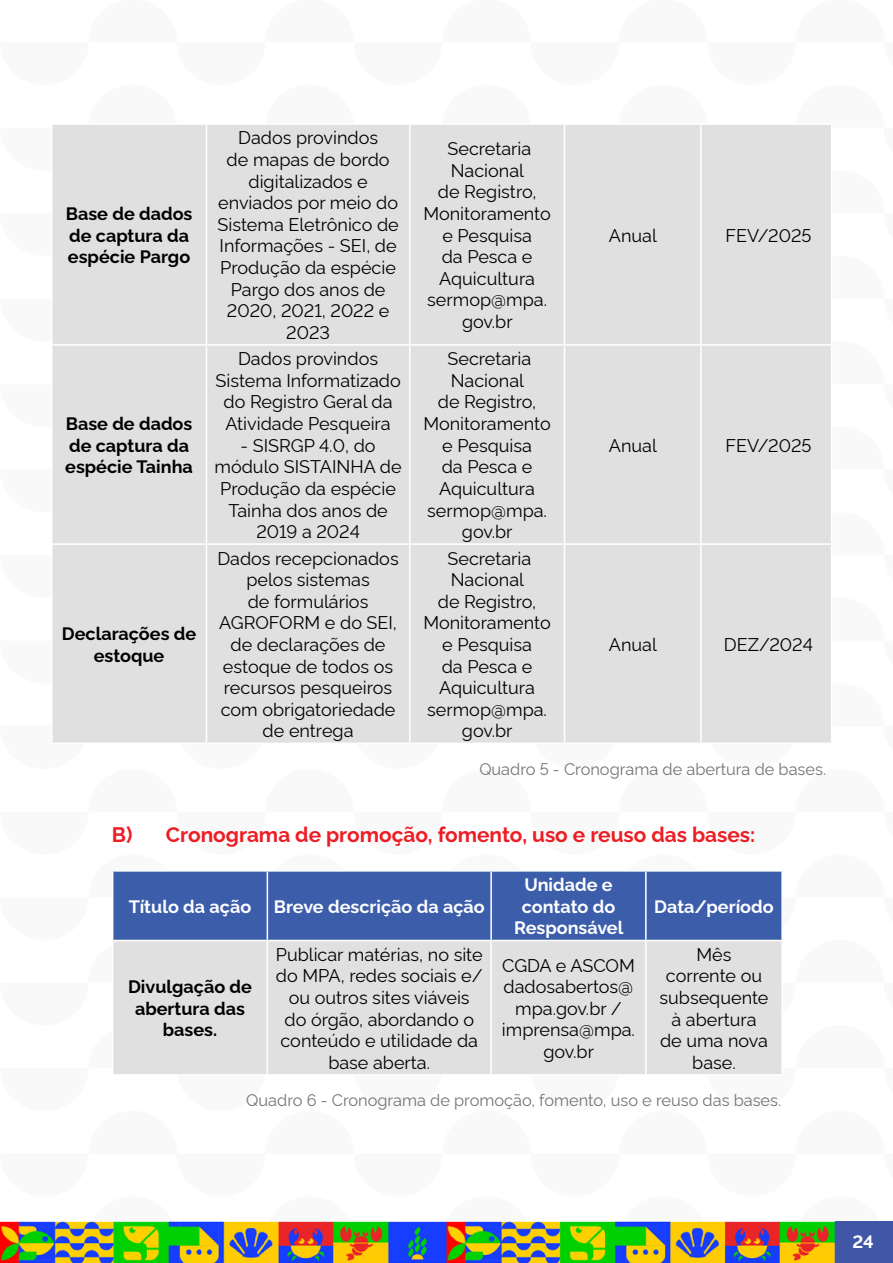
<style>
.page{position:relative;width:893px;height:1263px;background:#fff}
.page>*{position:absolute;margin:0;border:0;box-sizing:border-box;transform-origin:0 0}
.t1{font:700 21px "Rawline";color:#ed1d24}
.t2{font:18px/21.6px "Rawline";color:#000;text-align:center}
.t3{font:700 18px/21.6px "Rawline";color:#000}
.t4{font:700 18px/21.6px "Rawline";color:#fff;text-align:center}
.t5{font:16.5px "Rawline";color:#757575}
</style>
<div class="page">
<img style="left:0;top:1221px;width:836px;height:42px">
<div style="left:836px;top:1221px;width:57px;height:42px;background:#4057a7"></div>
<div style="left:53px;top:125px;width:778px;height:617px;background:#e0e0e0"></div>
<hr style="left:206px;top:125px;width:1px;height:219px;background:#fff">
<hr style="left:409px;top:125px;width:2px;height:219px;background:#fff">
<hr style="left:564px;top:125px;width:1px;height:219px;background:#fff">
<hr style="left:700px;top:125px;width:2px;height:219px;background:#fff">
<hr style="left:51px;top:344px;width:155px;height:2px;background:#fff">
<hr style="left:206px;top:344px;width:204px;height:2px;background:#fff">
<hr style="left:206px;top:346px;width:1px;height:197px;background:#fff">
<hr style="left:410px;top:344px;width:154px;height:2px;background:#fff">
<hr style="left:409px;top:346px;width:2px;height:197px;background:#fff">
<hr style="left:564px;top:344px;width:137px;height:2px;background:#fff">
<hr style="left:564px;top:346px;width:1px;height:197px;background:#fff">
<hr style="left:701px;top:344px;width:131px;height:2px;background:#fff">
<hr style="left:700px;top:346px;width:2px;height:197px;background:#fff">
<hr style="left:51px;top:543px;width:155px;height:2px;background:#fff">
<hr style="left:206px;top:543px;width:204px;height:2px;background:#fff">
<hr style="left:206px;top:545px;width:1px;height:197px;background:#fff">
<hr style="left:410px;top:543px;width:154px;height:2px;background:#fff">
<hr style="left:409px;top:545px;width:2px;height:197px;background:#fff">
<hr style="left:564px;top:543px;width:137px;height:2px;background:#fff">
<hr style="left:564px;top:545px;width:1px;height:197px;background:#fff">
<hr style="left:701px;top:543px;width:131px;height:2px;background:#fff">
<hr style="left:700px;top:545px;width:2px;height:197px;background:#fff">
<div style="left:113px;top:872px;width:668px;height:68px;background:#3c5daa"></div>
<div style="left:113px;top:941px;width:668px;height:133px;background:#e0e0e0"></div>
<hr style="left:267px;top:872px;width:1px;height:68px;background:#fff">
<hr style="left:490px;top:872px;width:2px;height:68px;background:#fff">
<hr style="left:645px;top:872px;width:2px;height:68px;background:#fff">
<hr style="left:267px;top:941px;width:1px;height:133px;background:#fff">
<hr style="left:490px;top:941px;width:2px;height:133px;background:#fff">
<hr style="left:645px;top:941px;width:2px;height:133px;background:#fff">
<p class="t3" style="left:66px;top:201px;width:128px">Base de dados de captura da espécie Pargo</p>
<p class="t3" style="left:65px;top:411px;width:129px">Base de dados de captura da espécie Tainha</p>
<p class="t3" style="left:62px;top:621px;width:136px;text-align:center">Declarações de estoque</p>
<p class="t2" style="left:217px;top:125px;width:183px">Dados provindos<br>de mapas de bordo digitalizados e enviados por meio do<br>Sistema Eletrônico de<br>Informações - SEI, de<br>Produção da espécie<br>Pargo dos anos de<br>2020, 2021, 2022 e<br>2023</p>
<p class="t2" style="left:423px;top:136px;width:129px">Secretaria<br>Nacional<br>de Registro,<br>Monitoramento e Pesquisa<br>da Pesca e<br>Aquicultura sermop@mpa. gov.br</p>
<p class="t2" style="left:215px;top:346px;width:187px">Dados provindos<br>Sistema Informatizado do Registro Geral da<br>Atividade Pesqueira</p>
<p class="t2" style="left:215px;top:433px;width:189px">- SISRGP 4.0, do módulo SISTAINHA de<br>Produção da espécie<br>Tainha dos anos de<br>2019 a 2024</p>
<p class="t2" style="left:423px;top:346px;width:129px">Secretaria<br>Nacional<br>de Registro,<br>Monitoramento e Pesquisa<br>da Pesca e<br>Aquicultura sermop@mpa. gov.br</p>
<p class="t2" style="left:217px;top:545px;width:183px">Dados recepcionados pelos sistemas<br>de formulários<br>AGROFORM e do SEI, de declarações de estoque de todos os recursos pesqueiros com obrigatoriedade de entrega</p>
<p class="t2" style="left:423px;top:545px;width:129px">Secretaria<br>Nacional<br>de Registro,<br>Monitoramento e Pesquisa<br>da Pesca e<br>Aquicultura sermop@mpa. gov.br</p>
<p class="t2" style="left:609px;top:223px;width:50px">Anual</p>
<p class="t2" style="left:725px;top:223px;width:88px">FEV/2025</p>
<p class="t2" style="left:609px;top:433px;width:50px">Anual</p>
<p class="t2" style="left:725px;top:433px;width:88px">FEV/2025</p>
<p class="t2" style="left:609px;top:632px;width:50px">Anual</p>
<p class="t2" style="left:724px;top:632px;width:91px">DEZ/2024</p>
<p class="t5" style="left:479px;top:757px;width:348px">Quadro 5 - Cronograma de abertura de bases.</p>
<p class="t1" style="left:112px;top:818px;width:645px">B) Cronograma de promoção, fomento, uso e reuso das bases:</p>
<p class="t4" style="left:129px;top:894px;width:124px">Título da ação</p>
<p class="t4" style="left:274px;top:894px;width:212px">Breve descrição da ação</p>
<p class="t4" style="left:514px;top:872px;width:111px">Unidade e contato do<br>Responsável</p>
<p class="t4" style="left:654px;top:894px;width:121px">Data/período</p>
<p class="t3" style="left:128px;top:974px;width:126px;text-align:center">Divulgação de abertura das bases.</p>
<p class="t2" style="left:276px;top:942px;width:208px">Publicar matérias, no site do MPA, redes sociais e/ ou outros sites viáveis do órgão, abordando o conteúdo e utilidade da base aberta.</p>
<p class="t2" style="left:502px;top:953px;width:135px">CGDA e ASCOM dadosabertos@ mpa.gov.br / imprensa@mpa. gov.br</p>
<p class="t2" style="left:660px;top:942px;width:110px">Mês corrente ou subsequente à abertura de uma nova base.</p>
<p class="t5" style="left:246px;top:1087px;width:536px">Quadro 6 - Cronograma de promoção, fomento, uso e reuso das bases.</p>
<p class="t4" style="left:852px;top:1229px;width:23px">24</p>
</div>
